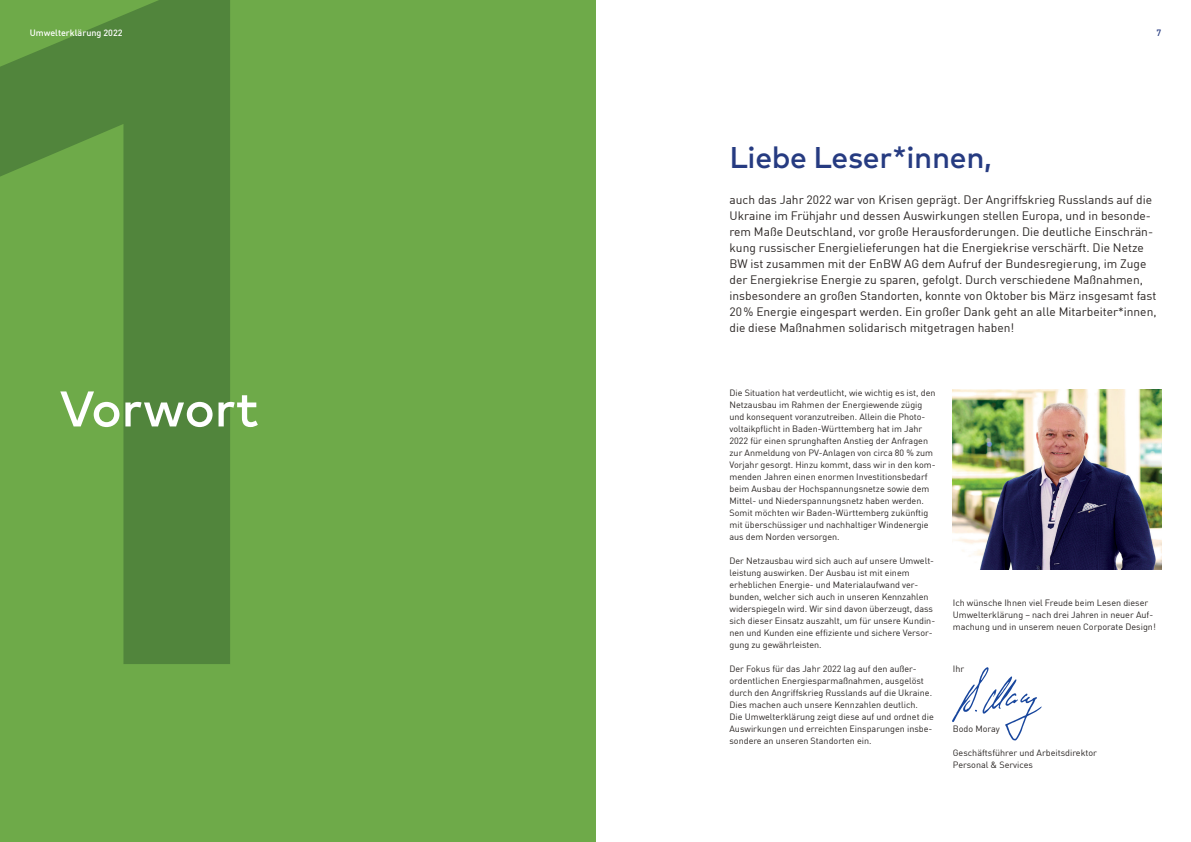
<style>
.page{position:relative;width:1191px;height:842px;background:#fff}
.page>*{position:absolute;margin:0;border:0;box-sizing:border-box;transform-origin:0 0}
.t1{font:500 50px "Mark OT";letter-spacing:-.01em;color:#fff}
.t2{font:500 30px "Mark OT";letter-spacing:-.01em;color:#263b81}
.t3{font:12px/16px "En BWDIN Pro";color:#292422}
.t4{font:9px/12px "En BWDIN Pro";color:#292422}
.t5{font:500 9px "En BWDIN Pro";color:#fff}
.t6{font:500 9px "En BWDIN Pro";color:#263b81}
</style>
<div class="page">
<div style="left:0;top:0;width:595px;height:842px;background:#6eaa49"></div>
<img style="left:952px;top:390px;width:209px;height:180px">
<svg style="left:0;top:0;width:230px;height:664px;fill:#51853c"></svg>
<svg style="left:952px;top:667px;width:89px;height:74px"></svg>
<p class="t5" style="left:30px;top:25px;width:94px">Umwelterklärung 2022</p>
<p class="t6" style="left:1156px;top:25px;width:6px">7</p>
<h1 class="t1" style="left:60px;top:377px;width:200px">Vorwort</h1>
<h2 class="t2" style="left:729px;top:138px;width:264px">Liebe Leser*innen,</h2>
<p class="t3" style="left:729px;top:190px;width:428px">auch das Jahr 2022 war von Krisen geprägt. Der Angriffskrieg Russlands auf die Ukraine im Frühjahr und dessen Auswirkungen stellen Europa, und in besonde&shy;rem Maße Deutschland, vor große Herausforderungen. Die deutliche Einschrän&shy;kung russischer Energielieferungen hat die Energiekrise verschärft. Die Netze BW ist zusammen mit der EnBW AG dem Aufruf der Bundesregierung, im Zuge der Energiekrise Energie zu sparen, gefolgt. Durch verschiedene Maßnahmen, insbesondere an großen Standorten, konnte von Oktober bis März insgesamt fast 20% Energie eingespart werden. Ein großer Dank geht an alle Mitarbeiter*innen, die diese Maßnahmen solidarisch mitgetragen haben!</p>
<p class="t4" style="left:729px;top:386px;width:208px">Die Situation hat verdeutlicht, wie wichtig es ist, den Netzausbau im Rahmen der Energiewende zügig und konsequent voranzutreiben. Allein die Photo&shy;voltaikpflicht in Baden-Württemberg hat im Jahr 2022 für einen sprunghaften Anstieg der Anfragen zur Anmeldung von PV-Anlagen von circa 80 % zum Vorjahr gesorgt. Hinzu kommt, dass wir in den kom&shy;menden Jahren einen enormen Investitionsbedarf beim Ausbau der Hochspannungsnetze sowie dem Mittel- und Niederspannungsnetz haben werden.<br>Somit möchten wir Baden-Württemberg zukünftig mit überschüssiger und nachhaltiger Windenergie aus dem Norden versorgen.</p>
<p class="t4" style="left:729px;top:554px;width:207px">Der Netzausbau wird sich auch auf unsere Umwelt&shy;leistung auswirken. Der Ausbau ist mit einem erheblichen Energie- und Materialaufwand ver&shy;bunden, welcher sich auch in unseren Kennzahlen widerspiegeln wird. Wir sind davon überzeugt, dass sich dieser Einsatz auszahlt, um für unsere Kundin&shy;nen und Kunden eine effiziente und sichere Versor&shy;gung zu gewährleisten.</p>
<p class="t4" style="left:729px;top:662px;width:206px">Der Fokus für das Jahr 2022 lag auf den außer&shy;ordentlichen Energiesparmaßnahmen, ausgelöst durch den Angriffskrieg Russlands auf die Ukraine.<br>Dies machen auch unsere Kennzahlen deutlich.<br>Die Umwelterklärung zeigt diese auf und ordnet die Auswirkungen und erreichten Einsparungen insbe&shy;sondere an unseren Standorten ein.</p>
<p class="t4" style="left:952px;top:662px;width:13px">Ihr</p>
<p class="t4" style="left:952px;top:596px;width:204px">Ich wünsche Ihnen viel Freude beim Lesen dieser<br>Umwelterklärung – nach drei Jahren in neuer Auf&shy;machung und in unserem neuen Corporate Design!</p>
<p class="t4" style="left:952px;top:722px;width:49px">Bodo Moray</p>
<p class="t4" style="left:952px;top:746px;width:146px">Geschäftsführer und Arbeitsdirektor<br>Personal &amp; Services</p>
</div>
